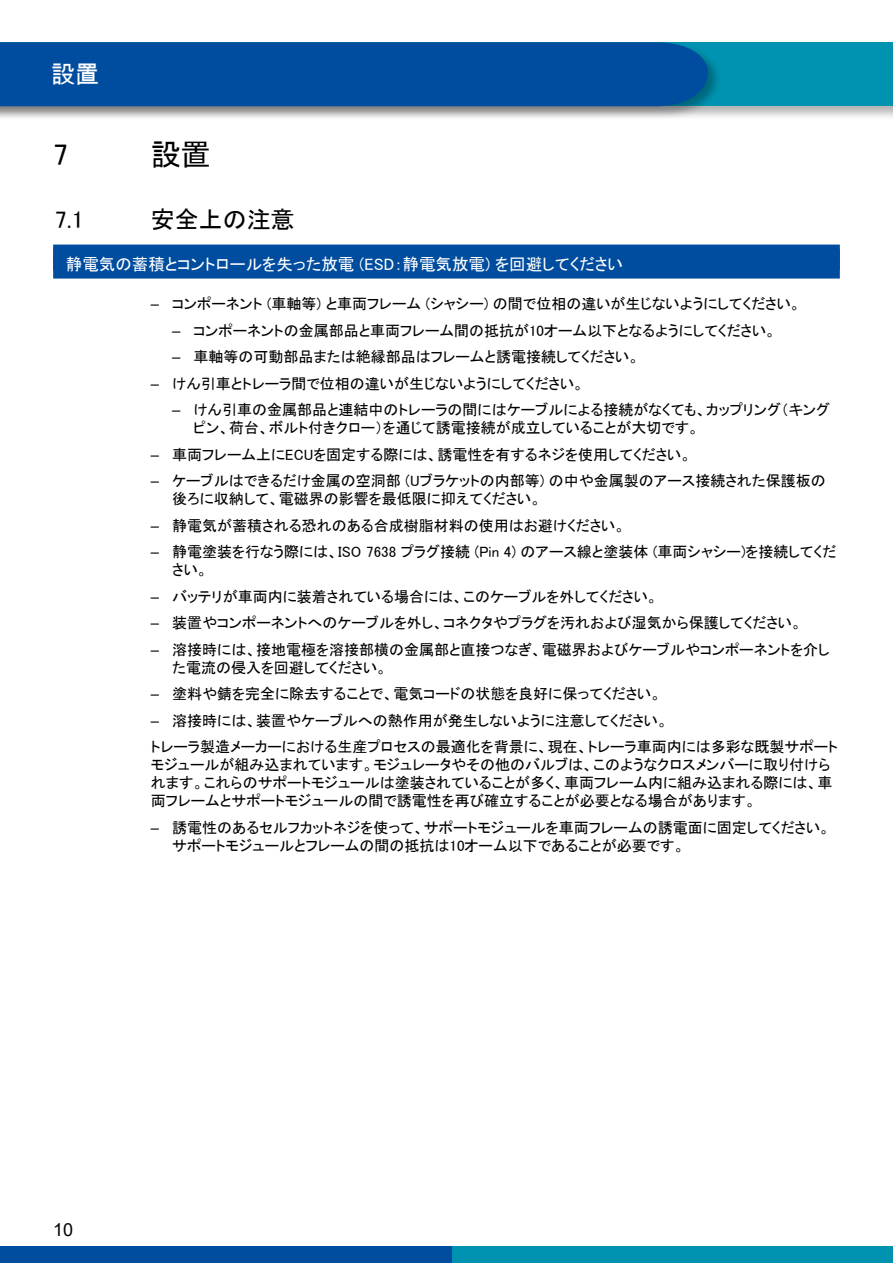
<style>
.page{position:relative;width:893px;height:1263px;background:#fff}
.page>*{position:absolute;margin:0;border:0;box-sizing:border-box;transform-origin:0 0}
.t1{font:30px "MS P Gothic";color:#000}
.t2{font:24px "MS P Gothic";color:#000}
.t3{font:24px "Arial Unicode MS";color:#fff}
.t4{font:18px "Arial";color:#000}
.t5{font:16.5px "MS P Gothic";color:#fff}
.t6{font:15px/18px "MS P Gothic";color:#000}
.s1{font-family:"Arial"}
</style>
<div class="page">
<div style="left:0;top:1246px;width:453px;height:17px;background:#004d9f"></div>
<div style="left:453px;top:1246px;width:440px;height:17px;background:#0093b1"></div>
<div style="left:0;top:40px;width:893px;height:80px;background:#000;opacity:.3"></div>
<div style="left:0;top:43px;width:893px;height:63px;background:#0093b1"></div>
<div style="left:0;top:40px;width:722px;height:81px;background:#000;opacity:.3"></div>
<div style="left:0;top:42px;width:708px;height:64px;background:#004d9f"></div>
<hr style="left:889px;top:40px;width:4px;height:80px;background:#000;opacity:.3">
<hr style="left:892px;top:43px;width:1px;height:63px;background:#0093b1">
<div style="left:53px;top:245px;width:787px;height:25px;background:#004d9f"></div>
<div style="left:53px;top:249px;width:787px;height:30px;background:#004d9f"></div>
<h2 class="t3" style="left:51px;top:57px;width:49px">設置</h2>
<h1 class="t1" style="left:53px;top:139px;width:16px">7</h1>
<h1 class="t1" style="left:151px;top:139px;width:61px">設置</h1>
<h2 class="t2" style="left:55px;top:207px;width:30px">7.1</h2>
<h2 class="t2" style="left:151px;top:207px;width:145px">安全上の注意</h2>
<p class="t5" style="left:66px;top:256px;width:559px">静電気の蓄積とコントロールを失った放電 (ESD：静電気放電) を回避してください</p>
<p class="t6" style="left:151px;top:295px;width:651px"><span class="s1">–</span> コンポーネント (車軸等) と車両フレーム (シャシー) の間で位相の違いが生じないようにしてください。</p>
<p class="t6" style="left:172px;top:321px;width:605px"><span class="s1">–</span> コンポーネントの金属部品と車両フレーム間の抵抗が10オーム以下となるようにしてください。</p>
<p class="t6" style="left:172px;top:348px;width:469px"><span class="s1">–</span> 車軸等の可動部品または絶縁部品はフレームと誘電接続してください。</p>
<p class="t6" style="left:151px;top:374px;width:435px"><span class="s1">–</span> けん引車とトレーラ間で位相の違いが生じないようにしてください。</p>
<p class="t6" style="left:193px;top:401px;width:638px;text-indent:-21px"><span class="s1">–</span> けん引車の金属部品と連結中のトレーラの間にはケーブルによる接続がなくても、カップリング（キングピン、荷台、ボルト付きクロー）を通じて誘電接続が成立していることが大切です。</p>
<p class="t6" style="left:151px;top:445px;width:542px"><span class="s1">–</span> 車両フレーム上にECUを固定する際には、誘電性を有するネジを使用してください。</p>
<p class="t6" style="left:172px;top:472px;width:655px;text-indent:-21px"><span class="s1">–</span> ケーブルはできるだけ金属の空洞部 (Uブラケットの内部等) の中や金属製のアース接続された保護板の後ろに収納して、電磁界の影響を最低限に抑えてください。</p>
<p class="t6" style="left:151px;top:516px;width:476px"><span class="s1">–</span> 静電気が蓄積される恐れのある合成樹脂材料の使用はお避けください。</p>
<p class="t6" style="left:172px;top:543px;width:665px;text-indent:-21px"><span class="s1">–</span> 静電塗装を行なう際には、ISO 7638 プラグ接続 (Pin 4) のアース線と塗装体 (車両シャシー)を接続してください。</p>
<p class="t6" style="left:151px;top:587px;width:508px"><span class="s1">–</span> バッテリが車両内に装着されている場合には、このケーブルを外してください。</p>
<p class="t6" style="left:151px;top:614px;width:653px"><span class="s1">–</span> 装置やコンポーネントへのケーブルを外し、コネクタやプラグを汚れおよび湿気から保護してください。</p>
<p class="t6" style="left:172px;top:640px;width:659px;text-indent:-21px"><span class="s1">–</span> 溶接時には、接地電極を溶接部横の金属部と直接つなぎ、電磁界およびケーブルやコンポーネントを介した電流の侵入を回避してください。</p>
<p class="t6" style="left:151px;top:685px;width:512px"><span class="s1">–</span> 塗料や錆を完全に除去することで、電気コードの状態を良好に保ってください。</p>
<p class="t6" style="left:151px;top:707px;width:688px;line-height:26.5px"><span class="s1">–</span> 溶接時には、装置やケーブルへの熱作用が発生しないように注意してください。<br>トレーラ製造メーカーにおける生産プロセスの最適化を背景に、現在、トレーラ車両内には多彩な既製サポート</p>
<p class="t6" style="left:151px;top:756px;width:683px">モジュールが組み込まれています。モジュレータやその他のバルブは、このようなクロスメンバーに取り付けられます。これらのサポートモジュールは塗装されていることが多く、車両フレーム内に組み込まれる際には、車両フレームとサポートモジュールの間で誘電性を再び確立することが必要となる場合があります。</p>
<p class="t6" style="left:172px;top:818px;width:659px;text-indent:-21px"><span class="s1">–</span> 誘電性のあるセルフカットネジを使って、サポートモジュールを車両フレームの誘電面に固定してください。サポートモジュールとフレームの間の抵抗は10オーム以下であることが必要です。</p>
<p class="t4" style="left:53px;top:1217px;width:22px">10</p>
</div>
